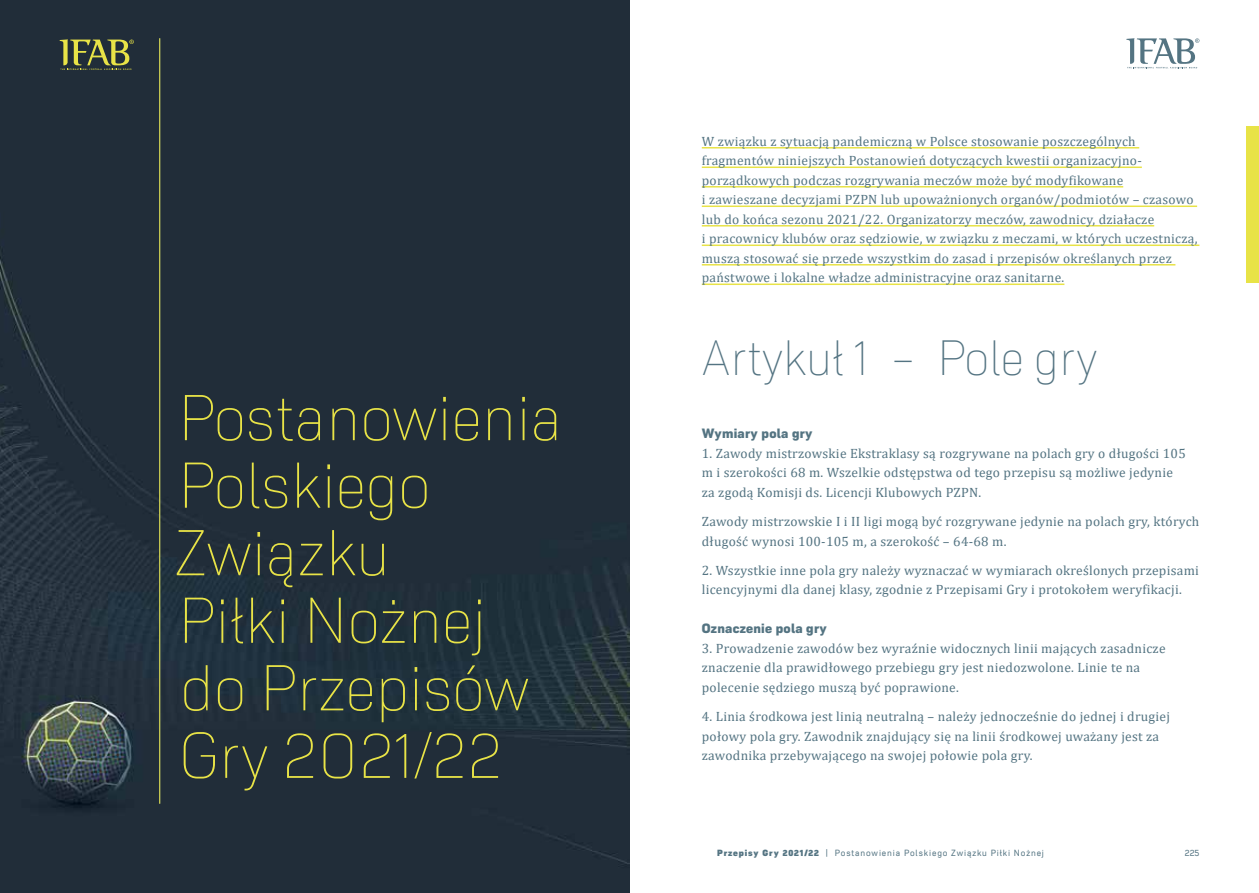
<style>
.page{position:relative;width:1259px;height:893px;background:#fff}
.page>*{position:absolute;margin:0;border:0;box-sizing:border-box;transform-origin:0 0}
.t1{font:200 64.5px/67.5px "Roag";letter-spacing:.01em;color:#e8e347}
.t2{font:200 49.5px "Roag";letter-spacing:.01em;color:#547482}
.t3{font:13.5px/19.5px "Cambria";letter-spacing:.02em;color:#547482}
.t4{font:800 13.5px "Roag";letter-spacing:.02em;color:#547482}
.t5{font:9px "Roag";letter-spacing:.1em;color:#547482}
.s1{font-weight:900}
</style>
<div class="page">
<svg style="left:1126px;top:38px;width:73px;height:30px"></svg>
<div style="left:0;top:0;width:629px;height:893px;background:#212d39"></div>
<hr style="left:159px;top:38px;width:1px;height:766px;background:#e8e347">
<svg style="left:60px;top:39px;width:74px;height:31px;background:#62683d"></svg>
<hr style="left:702px;top:147px;width:437px;height:2px;background:#e8e347">
<hr style="left:702px;top:167px;width:439px;height:1px;background:#e8e347">
<hr style="left:702px;top:186px;width:421px;height:2px;background:#e8e347">
<hr style="left:702px;top:206px;width:495px;height:1px;background:#e8e347">
<hr style="left:702px;top:225px;width:452px;height:2px;background:#e8e347">
<hr style="left:702px;top:245px;width:497px;height:1px;background:#e8e347">
<hr style="left:702px;top:264px;width:473px;height:2px;background:#e8e347">
<hr style="left:702px;top:284px;width:362px;height:1px;background:#e8e347">
<div style="left:1246px;top:126px;width:13px;height:156px;background:#e8e347"></div>
<h1 class="t1" style="left:173px;top:379px;width:390px">Postanowienia<br>Polskiego<br>Związku<br>Piłki Nożnej do Przepisów<br>Gry 2021/22</h1>
<p class="t3" style="left:702px;top:131px;width:497px">W związku z sytuacją pandemiczną w Polsce stosowanie poszczególnych fragmentów niniejszych Postanowień dotyczących kwestii organizacyjno&shy;porządkowych podczas rozgrywania meczów może być modyfikowane<br>i zawieszane decyzjami PZPN lub upoważnionych organów/podmiotów – czasowo lub do końca sezonu 2021/22. Organizatorzy meczów, zawodnicy, działacze<br>i pracownicy klubów oraz sędziowie, w związku z meczami, w których uczestniczą, muszą stosować się przede wszystkim do zasad i przepisów określanych przez państwowe i lokalne władze administracyjne oraz sanitarne.</p>
<h2 class="t2" style="left:702px;top:324px;width:397px">Artykuł 1 – Pole gry</h2>
<p class="t4" style="left:702px;top:423px;width:112px">Wymiary pola gry</p>
<p class="t3" style="left:702px;top:443px;width:485px">1. Zawody mistrzowskie Ekstraklasy są rozgrywane na polach gry o długości 105 m i szerokości 68 m. Wszelkie odstępstwa od tego przepisu są możliwe jedynie za zgodą Komisji ds. Licencji Klubowych PZPN.</p>
<p class="t3" style="left:702px;top:512px;width:499px">Zawody mistrzowskie I i II ligi mogą być rozgrywane jedynie na polach gry, których długość wynosi 100-105 m, a szerokość – 64-68 m.</p>
<p class="t3" style="left:702px;top:560px;width:499px">2. Wszystkie inne pola gry należy wyznaczać w wymiarach określonych przepisami licencyjnymi dla danej klasy, zgodnie z Przepisami Gry i protokołem weryfikacji.</p>
<p class="t4" style="left:702px;top:618px;width:127px">Oznaczenie pola gry</p>
<p class="t3" style="left:702px;top:638px;width:465px">3. Prowadzenie zawodów bez wyraźnie widocznych linii mających zasadnicze znaczenie dla prawidłowego przebiegu gry jest niedozwolone. Linie te na polecenie sędziego muszą być poprawione.</p>
<p class="t3" style="left:702px;top:707px;width:470px">4. Linia środkowa jest linią neutralną – należy jednocześnie do jednej i drugiej połowy pola gry. Zawodnik znajdujący się na linii środkowej uważany jest za zawodnika przebywającego na swojej połowie pola gry.</p>
<p class="t5" style="left:717px;top:846px;width:328px"><span class="s1">Przepisy Gry 2021/22</span> | Postanowienia Polskiego Związku Piłki Nożnej</p>
<p class="t5" style="left:1184px;top:846px;width:16px">225</p>
</div>
